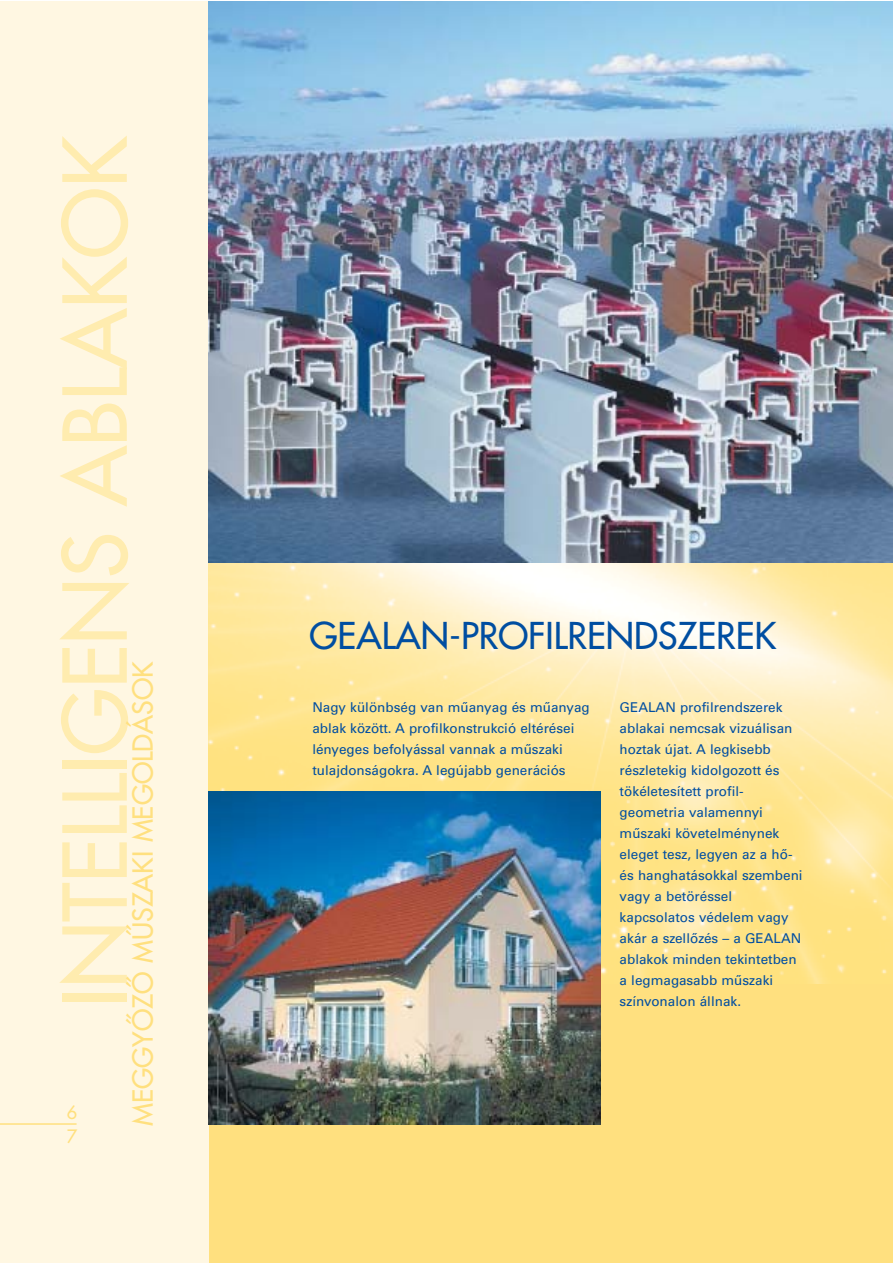
<style>
.page{position:relative;width:893px;height:1263px;background:#fff}
.page>*{position:absolute;margin:0;border:0;box-sizing:border-box;transform-origin:0 0}
.t1{font:500 85.5px "Futura CE";letter-spacing:-.005em;color:#ffecaf}
.t2{font:500 36px "Futura CE";color:#004ea1}
.t3{font:500 27px "Futura CE";color:#ffe07f}
.t4{font:500 18px/24.6px "Futura CE";color:#ffe07f}
.t5{font:500 13.5px/21px "Univers CE";color:#004ea1}
</style>
<div class="page">
<div style="left:0;top:2px;width:892px;height:1261px;background:#ffe07f"></div>
<div style="left:0;top:2px;width:208px;height:1261px;background:#fff7e2"></div>
<img style="left:208px;top:563px;width:684px;height:421px">
<hr style="left:0;top:1123px;width:77px;height:2px;background:#ffe07f">
<img style="left:208px;top:791px;width:392px;height:333px">
<img style="left:208px;top:2px;width:684px;height:561px">
<h1 class="t1" style="left:53px;top:1008px;width:874px;rotate:-90deg">INTELLIGENS ABLAKOK</h1>
<h3 class="t3" style="left:129px;top:1126px;width:466px;rotate:-90deg">MEGGYŐZŐ MŰSZAKI MEGOLDÁSOK</h3>
<h3 class="t4" style="left:67px;top:1101px;width:12px">6<br>7</h3>
<h2 class="t2" style="left:309px;top:618px;width:468px">GEALAN-PROFILRENDSZEREK</h2>
<p class="t5" style="left:312px;top:698px;width:279px">Nagy különbség van műanyag és műanyag ablak között. A profilkonstrukció eltérései lényeges befolyással vannak a műszaki tulajdonságokra. A legújabb generációs</p>
<p class="t5" style="left:619px;top:698px;width:184px">GEALAN profilrendszerek ablakai nemcsak vizuálisan hoztak újat. A legkisebb részletekig kidolgozott és tökéletesített profil&shy;geometria valamennyi műszaki követelménynek eleget tesz, legyen az a hő&shy;és hanghatásokkal szembeni vagy a betöréssel kapcsolatos védelem vagy akár a szellőzés – a GEALAN ablakok minden tekintetben a legmagasabb műszaki színvonalon állnak.</p>
</div>
